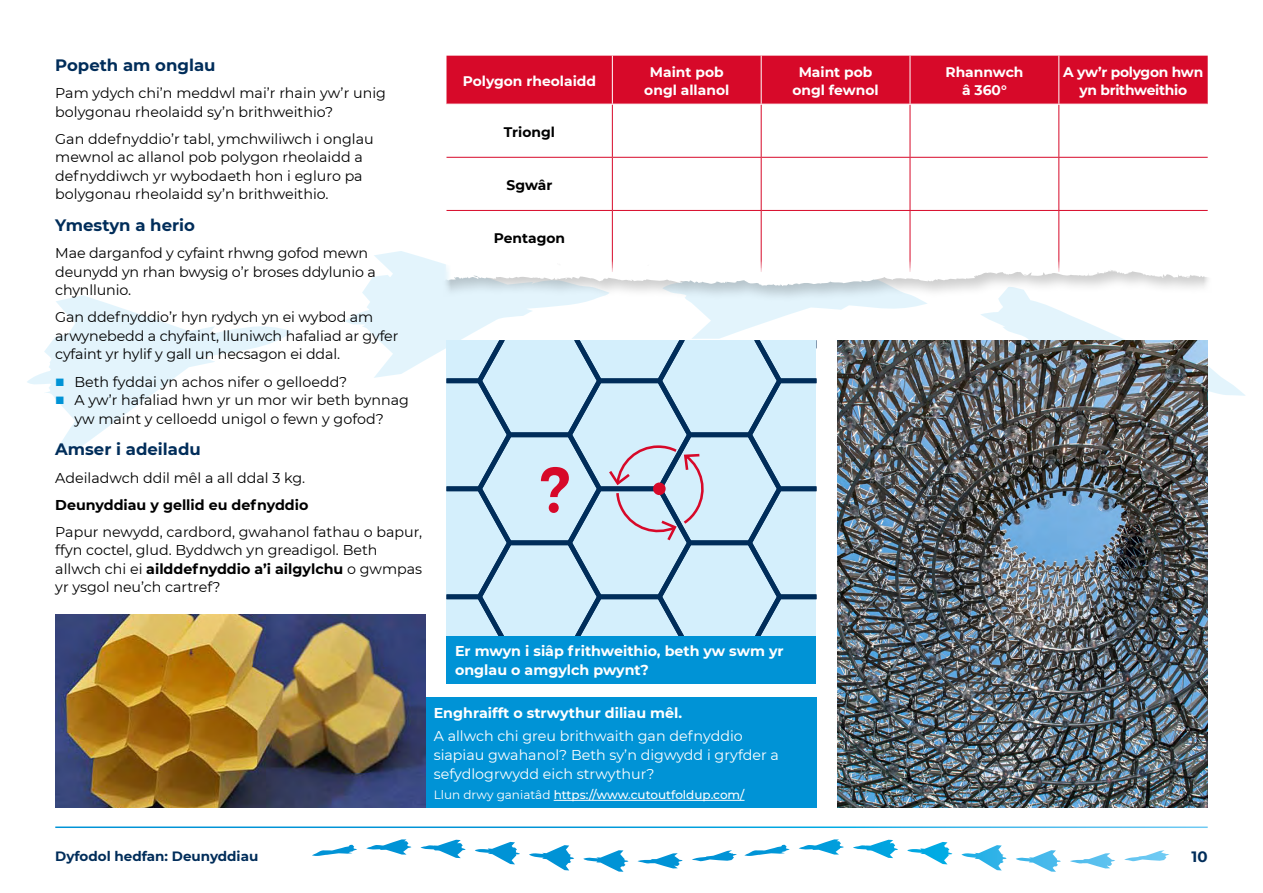
<style>
.page{position:relative;width:1263px;height:893px;background:#fff}
.page>*{position:absolute;margin:0;border:0;box-sizing:border-box;transform-origin:0 0}
.t1{font:600 64.8px "Montserrat";color:#d70929}
.t2{font:700 16.5px "Montserrat";color:#002d5a}
.t3{font:700 15px "Montserrat";color:#002d5a}
.t4{font:14.25px/18.6px "Montserrat";color:#000}
.t5{font:14.25px/18.5px "Montserrat";color:#fff}
.t6{font:700 14.25px/18.6px "Montserrat";color:#fff}
.t7{font:700 14.25px "Montserrat";color:#000}
.t8{font:700 13.8px/18px "Montserrat";color:#fff;text-align:center}
.t9{font:700 13.8px/18px "Montserrat";letter-spacing:-.02em;color:#fff;text-align:center}
.t10{font:700 13.8px "Montserrat";color:#000}
.t11{font:700 13.5px "Montserrat";color:#002d5a}
.t12{font:500 12px "Montserrat";color:#fff}
.s1{color:#0093d6}
.s2{font-weight:700}
.s3{font-weight:400}
</style>
<div class="page">
<svg style="left:27px;top:251px;width:1218px;height:304px"></svg>
<svg style="left:744px;top:839px;width:208px;height:25px"></svg>
<img style="left:442px;top:288px;width:770px;height:21px">
<svg style="left:442px;top:251px;width:770px;height:37px"></svg>
<svg style="left:475px;top:276px;width:4px;height:3px"></svg>
<img style="left:838px;top:340px;width:370px;height:468px">
<div style="left:446px;top:56px;width:762px;height:216px;background:#fff"></div>
<div style="left:446px;top:56px;width:762px;height:48px;background:#d70929"></div>
<hr style="left:612px;top:105px;width:1px;height:52px;background:#d70929">
<hr style="left:761px;top:105px;width:1px;height:52px;background:#d70929">
<hr style="left:910px;top:105px;width:1px;height:52px;background:#d70929">
<hr style="left:1058px;top:105px;width:1px;height:52px;background:#d70929">
<hr style="left:446px;top:157px;width:166px;height:1px;background:#d70929">
<hr style="left:612px;top:157px;width:149px;height:1px;background:#d70929">
<hr style="left:612px;top:158px;width:1px;height:52px;background:#d70929">
<hr style="left:761px;top:157px;width:149px;height:1px;background:#d70929">
<hr style="left:761px;top:158px;width:1px;height:52px;background:#d70929">
<hr style="left:910px;top:157px;width:149px;height:1px;background:#d70929">
<hr style="left:910px;top:158px;width:1px;height:52px;background:#d70929">
<hr style="left:1059px;top:157px;width:149px;height:1px;background:#d70929">
<hr style="left:1058px;top:158px;width:1px;height:52px;background:#d70929">
<hr style="left:446px;top:210px;width:166px;height:1px;background:#d70929">
<hr style="left:612px;top:210px;width:149px;height:1px;background:#d70929">
<hr style="left:612px;top:211px;width:1px;height:61px;background:#d70929">
<hr style="left:761px;top:210px;width:149px;height:1px;background:#d70929">
<hr style="left:761px;top:211px;width:1px;height:61px;background:#d70929">
<hr style="left:910px;top:210px;width:149px;height:1px;background:#d70929">
<hr style="left:910px;top:211px;width:1px;height:61px;background:#d70929">
<hr style="left:1059px;top:210px;width:149px;height:1px;background:#d70929">
<hr style="left:1058px;top:211px;width:1px;height:61px;background:#d70929">
<hr style="left:612px;top:56px;width:1px;height:48px;background:#fff">
<hr style="left:761px;top:56px;width:1px;height:48px;background:#fff">
<hr style="left:910px;top:56px;width:1px;height:48px;background:#fff">
<hr style="left:1058px;top:56px;width:1px;height:48px;background:#fff">
<svg style="left:446px;top:340px;width:370px;height:296px;background:#c0dcec"></svg>
<div style="left:653px;top:482px;width:13px;height:13px;background:#d70929;border-radius:50%"></div>
<div style="left:446px;top:636px;width:370px;height:47px;background:#0093d6"></div>
<div style="left:425px;top:697px;width:391px;height:111px;background:#0093d6"></div>
<hr style="left:554px;top:800px;width:190px;height:1px;background:#fff">
<img style="left:55px;top:614px;width:370px;height:194px">
<p class="t2" style="left:55px;top:53px;width:162px">Popeth am onglau</p>
<p class="t4" style="left:55px;top:83px;width:332px">Pam ydych chi’n meddwl mai’r rhain yw’r unig bolygonau rheolaidd sy’n brithweithio?</p>
<p class="t4" style="left:55px;top:129px;width:320px">Gan ddefnyddio’r tabl, ymchwiliwch i onglau mewnol ac allanol pob polygon rheolaidd a defnyddiwch yr wybodaeth hon i egluro pa bolygonau rheolaidd sy’n brithweithio.</p>
<p class="t2" style="left:55px;top:214px;width:141px">Ymestyn a herio</p>
<p class="t4" style="left:55px;top:243px;width:322px">Mae darganfod y cyfaint rhwng gofod mewn deunydd yn rhan bwysig o’r broses ddylunio a chynllunio.</p>
<p class="t4" style="left:55px;top:308px;width:345px">Gan ddefnyddio’r hyn rydych yn ei wybod am arwynebedd a chyfaint, lluniwch hafaliad ar gyfer cyfaint yr hylif y gall un hecsagon ei ddal.</p>
<p class="t4" style="left:55px;top:372px;width:294px"><span class="s1">■</span> Beth fyddai yn achos nifer o gelloedd?</p>
<p class="t4" style="left:55px;top:390px;width:355px;text-align:center"><span class="s1">■</span> A yw’r hafaliad hwn yr un mor wir beth bynnag yw maint y celloedd unigol o fewn y gofod?</p>
<p class="t2" style="left:55px;top:438px;width:147px">Amser i adeiladu</p>
<p class="t4" style="left:55px;top:468px;width:251px">Adeiladwch ddil mêl a all ddal 3 kg.</p>
<p class="t7" style="left:55px;top:494px;width:255px">Deunyddiau y gellid eu defnyddio</p>
<p class="t4" style="left:55px;top:522px;width:368px">Papur newydd, cardbord, gwahanol fathau o bapur, ffyn coctel, glud. Byddwch yn greadigol. Beth allwch chi ei <span class="s2">ailddefnyddio a’i ailgylchu</span> o gwmpas yr ysgol neu’ch cartref?</p>
<p class="t8" style="left:463px;top:71px;width:135px">Polygon rheolaidd</p>
<p class="t8" style="left:644px;top:62px;width:86px">Maint pob ongl allanol</p>
<p class="t8" style="left:792px;top:62px;width:88px">Maint pob ongl fewnol</p>
<p class="t8" style="left:945px;top:62px;width:79px">Rhannwch â 360°</p>
<p class="t9" style="left:1063px;top:62px;width:141px">A yw’r polygon hwn yn brithweithio</p>
<p class="t10" style="left:504px;top:122px;width:53px">Triongl</p>
<p class="t10" style="left:506px;top:175px;width:47px">Sgwâr</p>
<p class="t10" style="left:494px;top:228px;width:73px">Pentagon</p>
<h1 class="t1" style="left:539px;top:438px;width:31px">?</h1>
<p class="t6" style="left:455px;top:641px;width:330px">Er mwyn i siâp frithweithio, beth yw swm yr onglau o amgylch pwynt?</p>
<p class="t6" style="left:434px;top:702px;width:250px">Enghraifft o strwythur diliau mêl.</p>
<p class="t5" style="left:434px;top:727px;width:347px">A allwch chi greu brithwaith gan defnyddio siapiau gwahanol? Beth sy’n digwydd i gryfder a sefydlogrwydd eich strwythur?</p>
<p class="t12" style="left:434px;top:787px;width:312px"><span class="s3">Llun drwy ganiatâd</span> https://www.cutoutfoldup.com/</p>
<p class="t11" style="left:55px;top:847px;width:204px">Dyfodol hedfan: Deunyddiau</p>
<p class="t3" style="left:1191px;top:846px;width:18px">10</p>
</div>
